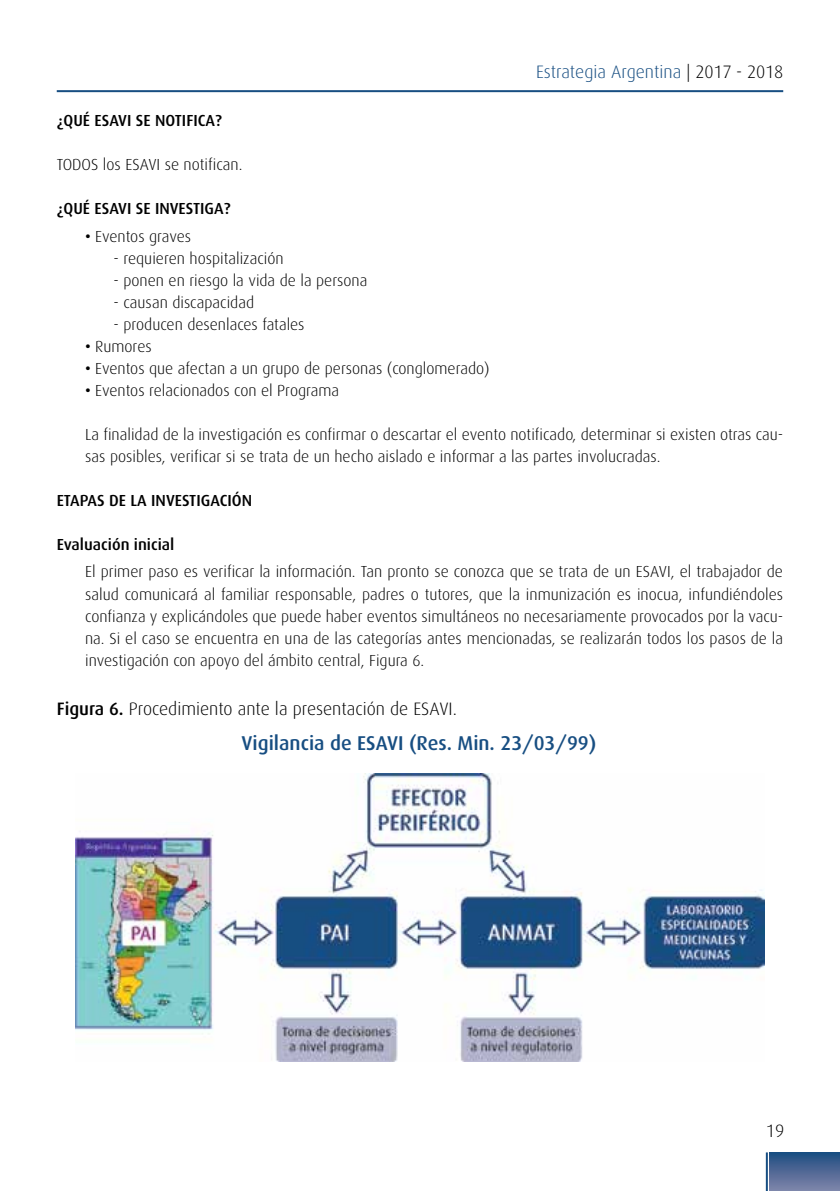
<style>
.page{position:relative;width:840px;height:1191px;background:#fff}
.page>*{position:absolute;margin:0;border:0;box-sizing:border-box;transform-origin:0 0}
.t1{font:500 20px "Dax";color:#174e82}
.t2{font:300 18px "Dax";color:#000}
.t3{font:300 18px "Dax";color:#174e82}
.t4{font:300 16px/22px "Dax";color:#000}
.t5{font:500 16px "Dax";color:#000}
.s1{color:#000}
.s2{font-weight:500}
</style>
<div class="page">
<hr style="left:57px;top:90px;width:725px;height:2px;background:#174e82">
<div style="left:769px;top:1152px;width:70px;height:39px;background:linear-gradient(to bottom,#1c4c81,#8285aa)"></div>
<hr style="left:765px;top:1152px;width:2px;height:39px;background:#174e82">
<img style="left:75px;top:773px;width:688px;height:288px">
<p class="t3" style="left:535px;top:62px;width:248px">Estrategia Argentina <span class="s1">| 2017 - 2018</span></p>
<p class="t5" style="left:57px;top:111px;width:167px">¿QUÉ ESAVI SE NOTIFICA?</p>
<p class="t4" style="left:57px;top:154px;width:187px">TODOS los ESAVI se notifican.</p>
<p class="t5" style="left:57px;top:199px;width:175px">¿QUÉ ESAVI SE INVESTIGA?</p>
<p class="t4" style="left:85px;top:225px;width:107px"><span class="s2">•</span> Eventos graves</p>
<p class="t4" style="left:113px;top:247px;width:172px">- requieren hospitalización</p>
<p class="t4" style="left:113px;top:269px;width:255px">- ponen en riesgo la vida de la persona</p>
<p class="t4" style="left:113px;top:291px;width:142px">- causan discapacidad</p>
<p class="t4" style="left:113px;top:313px;width:192px">- producen desenlaces fatales</p>
<p class="t4" style="left:85px;top:335px;width:68px"><span class="s2">•</span> Rumores</p>
<p class="t4" style="left:85px;top:357px;width:406px"><span class="s2">•</span> Eventos que afectan a un grupo de personas (conglomerado)</p>
<p class="t4" style="left:85px;top:379px;width:255px"><span class="s2">•</span> Eventos relacionados con el Programa</p>
<p class="t4" style="left:85px;top:423px;width:699px">La finalidad de la investigación es confirmar o descartar el evento notificado, determinar si existen otras cau&shy;sas posibles, verificar si se trata de un hecho aislado e informar a las partes involucradas.</p>
<p class="t5" style="left:57px;top:491px;width:197px">ETAPAS DE LA INVESTIGACIÓN</p>
<p class="t5" style="left:57px;top:535px;width:119px">Evaluación inicial</p>
<p class="t4" style="left:85px;top:561px;width:699px;text-align:justify">El primer paso es verificar la información. Tan pronto se conozca que se trata de un ESAVI, el trabajador de salud comunicará al familiar responsable, padres o tutores, que la inmunización es inocua, infundiéndoles confianza y explicándoles que puede haber eventos simultáneos no necesariamente provocados por la vacu&shy;na. Si el caso se encuentra en una de las categorías antes mencionadas, se realizarán todos los pasos de la investigación con apoyo del ámbito central, Figura 6.</p>
<p class="t2" style="left:57px;top:699px;width:401px"><span class="s2">Figura 6.</span> Procedimiento ante la presentación de ESAVI.</p>
<p class="t1" style="left:241px;top:732px;width:356px">Vigilancia de ESAVI (Res. Min. 23/03/99)</p>
<p class="t2" style="left:765px;top:1121px;width:20px">19</p>
</div>
